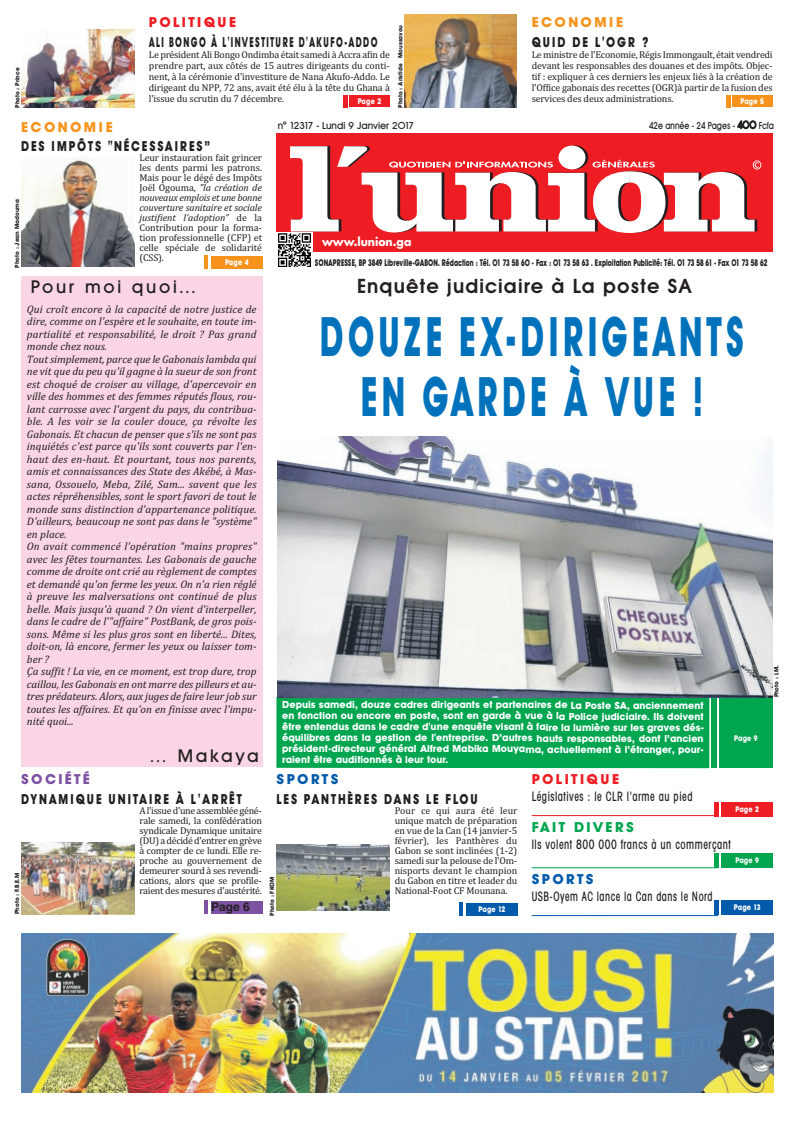
<style>
.page{position:relative;width:794px;height:1129px;background:#fff}
.page>*{position:absolute;margin:0;border:0;box-sizing:border-box;transform-origin:0 0}
.t1{font:700 55px/60px "Avant Garde BQ";letter-spacing:.12em;color:#0072bc;text-align:center;scale:.6 1}
.t2{font:600 20px "Avant Garde BQ";letter-spacing:.06em;color:#231f20}
.t3{font:500 18px "Avant Garde BQ";letter-spacing:.15em;color:#231f20}
.t4{font:700 14px "Avant Garde BQ";letter-spacing:.15em;color:#231f20;scale:.8 1}
.t5{font:700 14px "Avant Garde BQ";letter-spacing:.17em;color:#231f20;scale:.8 1}
.t6{font:700 14px "Avant Garde BQ";letter-spacing:.17em;color:#231f20;scale:.6 1}
.t7{font:700 14px "Avant Garde BQ";letter-spacing:.17em;color:#ee1d23}
.t8{font:700 14px "Avant Garde BQ";letter-spacing:.17em;color:#f7931d}
.t9{font:700 14px "Avant Garde BQ";letter-spacing:.17em;color:#015aaa}
.t10{font:700 14px "Avant Garde BQ";letter-spacing:.15em;color:#00a54f}
.t11{font:700 14px "Avant Garde BQ";letter-spacing:.16em;color:#7c51a1}
.t12{font:500 condensed 13px "Avant Garde";letter-spacing:.05em;color:#231f20;scale:.8 1}
.t13{font:500 condensed 13px "Avant Garde";letter-spacing:.05em;color:#231f20;scale:.78 1}
.t14{font:700 12px "Helvetica";color:#231f20}
.t15{font:700 11.5px "Futura";color:#fff;scale:.94 1}
.t16{font:italic 11px/12.5px "Cambria";color:#231f20}
.t17{font:10px/10px "Cambria";letter-spacing:-.015em;color:#231f20;text-align:justify}
.t18{font:700 10px/11px "Avant Garde BQ";color:#fff;text-align:justify}
.t19{font:500 10px "Avant Garde BQ";color:#231f20}
.t20{font:500 10px "Avant Garde BQ";color:#231f20;scale:.8 1}
.t21{font:700 9.4px "Avant Garde BQ";color:#231f20;scale:.68 1}
.t22{font:700 8px "Avant Garde BQ";letter-spacing:.02em;color:#fff;scale:.85 1}
.t23{font:700 6px "Avant Garde BQ";color:#231f20}
.s1{font-style:italic}
.s2{font-size:11px}
</style>
<div class="page">
<div style="left:21px;top:276px;width:241px;height:490px;background:#fad5e5"></div>
<div style="left:276px;top:133px;width:496px;height:119px;background:#ee1d23"></div>
<svg style="left:290px;top:146px;width:471px;height:87px"></svg>
<hr style="left:531px;top:815px;width:186px;height:1px;background:#ee1d23">
<hr style="left:531px;top:867px;width:186px;height:1px;background:#00a54f">
<hr style="left:532px;top:915px;width:186px;height:1px;background:#015aaa">
<div style="left:276px;top:697px;width:433px;height:71px;background:#00a54f"></div>
<img style="left:276px;top:233px;width:36px;height:33px">
<img style="left:22px;top:933px;width:751px;height:158px">
<div style="left:721px;top:802px;width:51px;height:14px;background:#ee1d23"></div>
<div style="left:714px;top:802px;width:5px;height:14px;background:#ee1d23"></div>
<div style="left:721px;top:853px;width:51px;height:14px;background:#00a54f"></div>
<div style="left:714px;top:853px;width:5px;height:14px;background:#00a54f"></div>
<div style="left:721px;top:900px;width:51px;height:14px;background:#015aaa"></div>
<div style="left:714px;top:900px;width:5px;height:14px;background:#015aaa"></div>
<div style="left:349px;top:95px;width:40px;height:12px;background:#ee1d23"></div>
<hr style="left:343px;top:95px;width:4px;height:13px;background:#ee1d23">
<img style="left:21px;top:29px;width:114px;height:79px">
<div style="left:719px;top:697px;width:53px;height:70px;background:#00a54f"></div>
<div style="left:711px;top:697px;width:5px;height:70px;background:#00a54f"></div>
<img style="left:278px;top:437px;width:494px;height:260px">
<div style="left:211px;top:256px;width:51px;height:13px;background:#f7931d"></div>
<img style="left:21px;top:158px;width:113px;height:108px">
<hr style="left:204px;top:256px;width:4px;height:13px;background:#f7931d">
<div style="left:732px;top:95px;width:40px;height:12px;background:#f7931d"></div>
<hr style="left:726px;top:95px;width:4px;height:13px;background:#f7931d">
<img style="left:404px;top:14px;width:113px;height:94px">
<div style="left:211px;top:900px;width:51px;height:13px;background:#7c51a1"></div>
<img style="left:21px;top:842px;width:113px;height:72px">
<hr style="left:204px;top:900px;width:4px;height:13px;background:#7c51a1">
<div style="left:466px;top:902px;width:51px;height:13px;background:#015aaa"></div>
<img style="left:276px;top:844px;width:114px;height:66px">
<hr style="left:459px;top:902px;width:4px;height:13px;background:#015aaa">
<p class="t7" style="left:149px;top:14px;width:89px">POLITIQUE</p>
<p class="t6" style="left:149px;top:34px;width:383px">ALI BONGO À L'INVESTITURE D'AKUFO-ADDO</p>
<p class="t17" style="left:149px;top:49px;width:242px;line-height:11px">Le président Ali Bongo Ondimba était samedi à Accra afin de prendre part, aux côtés de 15 autres dirigeants du conti&shy;nent, à la cérémonie d'investiture de Nana Akufo-Addo. Le dirigeant du NPP, 72 ans, avait été élu à la tête du Ghana à l'issue du scrutin du 7 décembre.</p>
<p class="t5" style="left:21px;top:138px;width:238px">DES IMPÔTS "NÉCESSAIRES”</p>
<p class="t17" style="left:139px;top:152px;width:124px">Leur instauration fait grincer les dents parmi les patrons.<br>Mais pour le dégé des Impôts Joël Ogouma, <span class="s1">"la création de nouveaux emplois et une bonne couverture sanitaire et sociale justifient l’adoption”</span> de la Contribution pour la forma&shy;tion professionnelle (CFP) et celle spéciale de solidarité (CSS).</p>
<p class="t8" style="left:531px;top:14px;width:93px">ECONOMIE</p>
<p class="t5" style="left:531px;top:34px;width:147px">QUID DE L'OGR ?</p>
<p class="t17" style="left:531px;top:49px;width:242px;line-height:11px">Le ministre de l'Economie, Régis Immongault, était vendredi devant les responsables des douanes et des impôts. Objec&shy;tif : expliquer à ces derniers les enjeux liés à la création de l'Office gabonais des recettes (OGR)à partir de la fusion des services des deux administrations.</p>
<p class="t23" style="left:397px;top:108px;width:84px;rotate:-90deg">Photo : Aristide Moussavou</p>
<p class="t23" style="left:14px;top:108px;width:42px;rotate:-90deg">Photo : Prince</p>
<p class="t22" style="left:358px;top:97px;width:29px">Page 2</p>
<p class="t22" style="left:740px;top:97px;width:29px">Page 5</p>
<p class="t19" style="left:278px;top:120px;width:138px">n° 12317 - Lundi 9 Janvier 2017</p>
<p class="t20" style="left:649px;top:120px;width:157px">42e année - 24 Pages - <span class="s2">400</span> Fcfa</p>
<p class="t8" style="left:21px;top:119px;width:93px">ECONOMIE</p>
<p class="t23" style="left:14px;top:267px;width:70px;rotate:-90deg">Photo : Jean Madouma</p>
<p class="t15" style="left:322px;top:236px;width:97px">www.lunion.ga</p>
<p class="t21" style="left:315px;top:257px;width:667px">SONAPRESSE, BP 3849 Libreville-GABON. Rédaction : Tél. 01 73 58 60 - Fax : 01 73 58 63 . Exploitation Publicité: Tél. 01 73 58 61 - Fax 01 73 58 62</p>
<p class="t22" style="left:225px;top:258px;width:29px">Page 4</p>
<h3 class="t3" style="left:31px;top:276px;width:166px">Pour moi quoi...</h3>
<p class="t16" style="left:27px;top:302px;width:231px">Qui croît encore à la capacité de notre justice de dire, comme on l'espère et le souhaite, en toute im&shy;partialité et responsabilité, le droit ? Pas grand monde chez nous.<br>Tout simplement, parce que le Gabonais lambda qui ne vit que du peu qu'il gagne à la sueur de son front est choqué de croiser au village, d'apercevoir en ville des hommes et des femmes réputés flous, rou&shy;lant carrosse avec l'argent du pays, du contribua&shy;ble. A les voir se la couler douce, ça révolte les Gabonais. Et chacun de penser que s'ils ne sont pas inquiétés c'est parce qu'ils sont couverts par l'en&shy;haut des en-haut. Et pourtant, tous nos parents, amis et connaissances des State des Akébé, à Mas&shy;sana, Ossouelo, Meba, Zilé, Sam... savent que les actes répréhensibles, sont le sport favori de tout le monde sans distinction d'appartenance politique.<br>D'ailleurs, beaucoup ne sont pas dans le "système" en place.<br>On avait commencé l'opération "mains propres" avec les fêtes tournantes. Les Gabonais de gauche comme de droite ont crié au règlement de comptes et demandé qu'on ferme les yeux. On n'a rien réglé à preuve les malversations ont continué de plus belle. Mais jusqu'à quand ? On vient d'interpeller, dans le cadre de l'"affaire" PostBank, de gros pois&shy;sons. Même si les plus gros sont en liberté... Dites, doit-on, là encore, fermer les yeux ou laisser tom&shy;ber ?<br>Ça suffit ! La vie, en ce moment, est trop dure, trop caillou, les Gabonais en ont marre des pilleurs et au&shy;tres prédateurs. Alors, aux juges de faire leur job sur toutes les affaires. Et qu'on en finisse avec l'impu&shy;nité quoi...</p>
<p class="t11" style="left:21px;top:771px;width:70px">SOCIÉTÉ</p>
<h3 class="t3" style="left:149px;top:745px;width:111px">… Makaya</h3>
<p class="t4" style="left:21px;top:790px;width:277px">DYNAMIQUE UNITAIRE À L'ARRÊT</p>
<p class="t17" style="left:139px;top:805px;width:124px">A l'issue d'une assemblée géné&shy;rale samedi, la confédération syndicale Dynamique unitaire (DU) a décidé d'entrer en grève à compter de ce lundi. Elle re&shy;proche au gouvernement de demeurer sourd à ses revendi&shy;cations, alors que se profile&shy;raient des mesures d'austérité.</p>
<p class="t23" style="left:14px;top:913px;width:43px;rotate:-90deg">Photo : F.B.E.M</p>
<p class="t14" style="left:211px;top:899px;width:40px">Page 6</p>
<h2 class="t2" style="left:357px;top:275px;width:336px">Enquête judiciaire à La poste SA</h2>
<h1 class="t1" style="left:320px;top:306px;width:708px">DOUZE EX-DIRIGEANTS<br>EN GARDE À VUE !</h1>
<p class="t18" style="left:282px;top:699px;width:423px">Depuis samedi, douze cadres dirigeants et partenaires de La Poste SA, anciennement en fonction ou encore en poste, sont en garde à vue à la Police judiciaire. Ils doivent être entendus dans le cadre d'une enquête visant à faire la lumière sur les graves dés&shy;équilibres dans la gestion de l'entreprise. D’autres hauts responsables, dont l’ancien président-directeur général Alfred Mabika Mouyama, actuellement à l’étranger, pour&shy;raient être auditionnés à leur tour.</p>
<p class="t4" style="left:276px;top:790px;width:253px">LES PANTHÈRES DANS LE FLOU</p>
<p class="t17" style="left:395px;top:805px;width:124px">Pour ce qui aura été leur unique match de préparation en vue de la Can (14 janvier-5 février), les Panthères du Gabon se sont inclinées (1-2) samedi sur la pelouse de l'Om&shy;nisports devant le champion du Gabon en titre et leader du National-Foot CF Mounana.</p>
<p class="t22" style="left:735px;top:804px;width:29px">Page 2</p>
<p class="t22" style="left:734px;top:733px;width:29px">Page 9</p>
<p class="t7" style="left:531px;top:770px;width:89px">POLITIQUE</p>
<p class="t12" style="left:532px;top:791px;width:202px">Législatives : le CLR l'arme au pied</p>
<p class="t10" style="left:531px;top:819px;width:104px">FAIT DIVERS</p>
<p class="t12" style="left:532px;top:839px;width:250px">Ils volent 800 000 francs à un commerçant</p>
<p class="t9" style="left:531px;top:871px;width:63px">SPORTS</p>
<p class="t13" style="left:531px;top:891px;width:233px">USB-Oyem AC lance la Can dans le Nord</p>
<p class="t9" style="left:276px;top:770px;width:63px">SPORTS</p>
<p class="t22" style="left:735px;top:855px;width:29px">Page 9</p>
<p class="t22" style="left:734px;top:902px;width:33px">Page 13</p>
<p class="t23" style="left:269px;top:915px;width:41px;rotate:-90deg">Photo : FKOM</p>
<p class="t22" style="left:478px;top:904px;width:33px">Page 12</p>
<p class="t23" style="left:773px;top:697px;width:34px;rotate:-90deg">Photo : I.M.</p>
</div>
